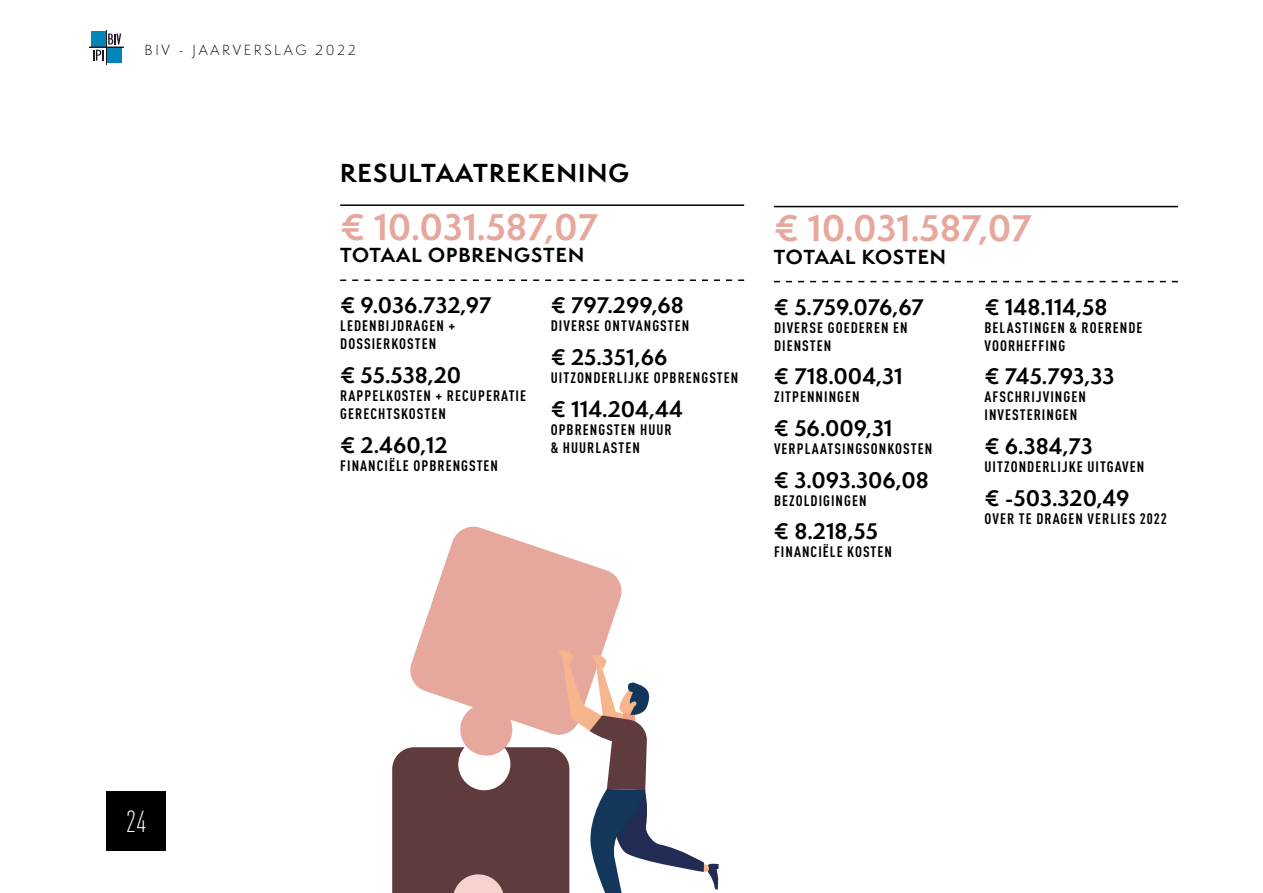
<style>
.page{position:relative;width:1263px;height:893px;background:#fff}
.page>*{position:absolute;margin:0;border:0;box-sizing:border-box;transform-origin:0 0}
.t1{font:700 34.5px "Semplicita Pro";color:#e6a79d}
.t2{font:300 condensed 30px "DINOT";color:#fff}
.t3{font:700 24px "Semplicita Pro";letter-spacing:.05em;color:#000}
.t4{font:700 21px "Semplicita Pro";color:#000}
.t5{font:700 18.75px "Semplicita Pro";letter-spacing:.05em;color:#000}
.t6{font:700 condensed 15px/18px "DINOT";letter-spacing:.07em;color:#000}
.t7{font:300 13.5px "Semplicita Pro";letter-spacing:.2em;color:#000}
</style>
<div class="page">
<div style="left:106px;top:791px;width:60px;height:59px;background:#000"></div>
<svg style="left:416px;top:526px;width:206px;height:123px;fill:#e6a79d"></svg>
<svg style="left:392px;top:649px;width:327px;height:244px"></svg>
<hr style="left:340px;top:204px;width:404px;height:2px;background:#000">
<svg style="left:340px;top:279px;width:404px;height:2px"></svg>
<hr style="left:774px;top:206px;width:404px;height:1px;background:#000">
<svg style="left:774px;top:281px;width:404px;height:1px"></svg>
<div style="left:91px;top:31px;width:15px;height:16px;background:#0086b8"></div>
<div style="left:106px;top:47px;width:16px;height:16px;background:#0086b8"></div>
<hr style="left:106px;top:30px;width:1px;height:34px;background:#211421">
<svg style="left:93px;top:50px;width:11px;height:11px"></svg>
<svg style="left:108px;top:34px;width:13px;height:10px"></svg>
<hr style="left:89px;top:47px;width:34px;height:1px;background:#211421">
<p class="t7" style="left:145px;top:41px;width:212px">BIV - JAARVERSLAG 2022</p>
<h3 class="t3" style="left:340px;top:155px;width:290px">RESULTAATREKENING</h3>
<h1 class="t1" style="left:340px;top:201px;width:259px">€ 10.031.587,07</h1>
<p class="t5" style="left:340px;top:241px;width:245px">TOTAAL OPBRENGSTEN</p>
<h3 class="t4" style="left:340px;top:290px;width:153px">€ 9.036.732,97</h3>
<p class="t6" style="left:340px;top:317px;width:117px">LEDENBIJDRAGEN +<br>DOSSIERKOSTEN</p>
<h3 class="t4" style="left:340px;top:359px;width:123px">€ 55.538,20</h3>
<p class="t6" style="left:340px;top:386px;width:187px">RAPPELKOSTEN + RECUPERATIE<br>GERECHTSKOSTEN</p>
<h3 class="t4" style="left:340px;top:429px;width:109px">€ 2.460,12</h3>
<p class="t6" style="left:340px;top:456px;width:159px">FINANCIËLE OPBRENGSTEN</p>
<h3 class="t4" style="left:551px;top:290px;width:135px">€ 797.299,68</h3>
<p class="t6" style="left:551px;top:317px;width:140px">DIVERSE ONTVANGSTEN</p>
<h3 class="t4" style="left:551px;top:341px;width:118px">€ 25.351,66</h3>
<p class="t6" style="left:551px;top:368px;width:189px">UITZONDERLIJKE OPBRENGSTEN</p>
<h3 class="t4" style="left:551px;top:393px;width:134px">€ 114.204,44</h3>
<p class="t6" style="left:551px;top:420px;width:123px">OPBRENGSTEN HUUR &amp; HUURLASTEN</p>
<h1 class="t1" style="left:774px;top:203px;width:259px">€ 10.031.587,07</h1>
<p class="t5" style="left:774px;top:243px;width:174px">TOTAAL KOSTEN</p>
<h3 class="t4" style="left:774px;top:291px;width:151px">€ 5.759.076,67</h3>
<p class="t6" style="left:774px;top:318px;width:135px">DIVERSE GOEDEREN EN<br>DIENSTEN</p>
<h3 class="t4" style="left:774px;top:361px;width:130px">€ 718.004,31</h3>
<p class="t6" style="left:774px;top:388px;width:87px">ZITPENNINGEN</p>
<h3 class="t4" style="left:774px;top:412px;width:120px">€ 56.009,31</h3>
<p class="t6" style="left:774px;top:439px;width:160px">VERPLAATSINGSONKOSTEN</p>
<h3 class="t4" style="left:774px;top:464px;width:156px">€ 3.093.306,08</h3>
<p class="t6" style="left:774px;top:491px;width:94px">BEZOLDIGINGEN</p>
<h3 class="t4" style="left:774px;top:516px;width:106px">€ 8.218,55</h3>
<p class="t6" style="left:774px;top:543px;width:120px">FINANCIËLE KOSTEN</p>
<h3 class="t4" style="left:984px;top:291px;width:125px">€ 148.114,58</h3>
<p class="t6" style="left:984px;top:318px;width:159px">BELASTINGEN &amp; ROERENDE<br>VOORHEFFING</p>
<h3 class="t4" style="left:984px;top:361px;width:131px">€ 745.793,33</h3>
<p class="t6" style="left:984px;top:388px;width:103px">AFSCHRIJVINGEN<br>INVESTERINGEN</p>
<h3 class="t4" style="left:984px;top:430px;width:110px">€ 6.384,73</h3>
<p class="t6" style="left:984px;top:457px;width:161px">UITZONDERLIJKE UITGAVEN</p>
<h3 class="t4" style="left:984px;top:482px;width:147px">€ -503.320,49</h3>
<p class="t6" style="left:984px;top:509px;width:184px">OVER TE DRAGEN VERLIES 2022</p>
<h2 class="t2" style="left:126px;top:804px;width:22px">24</h2>
</div>
